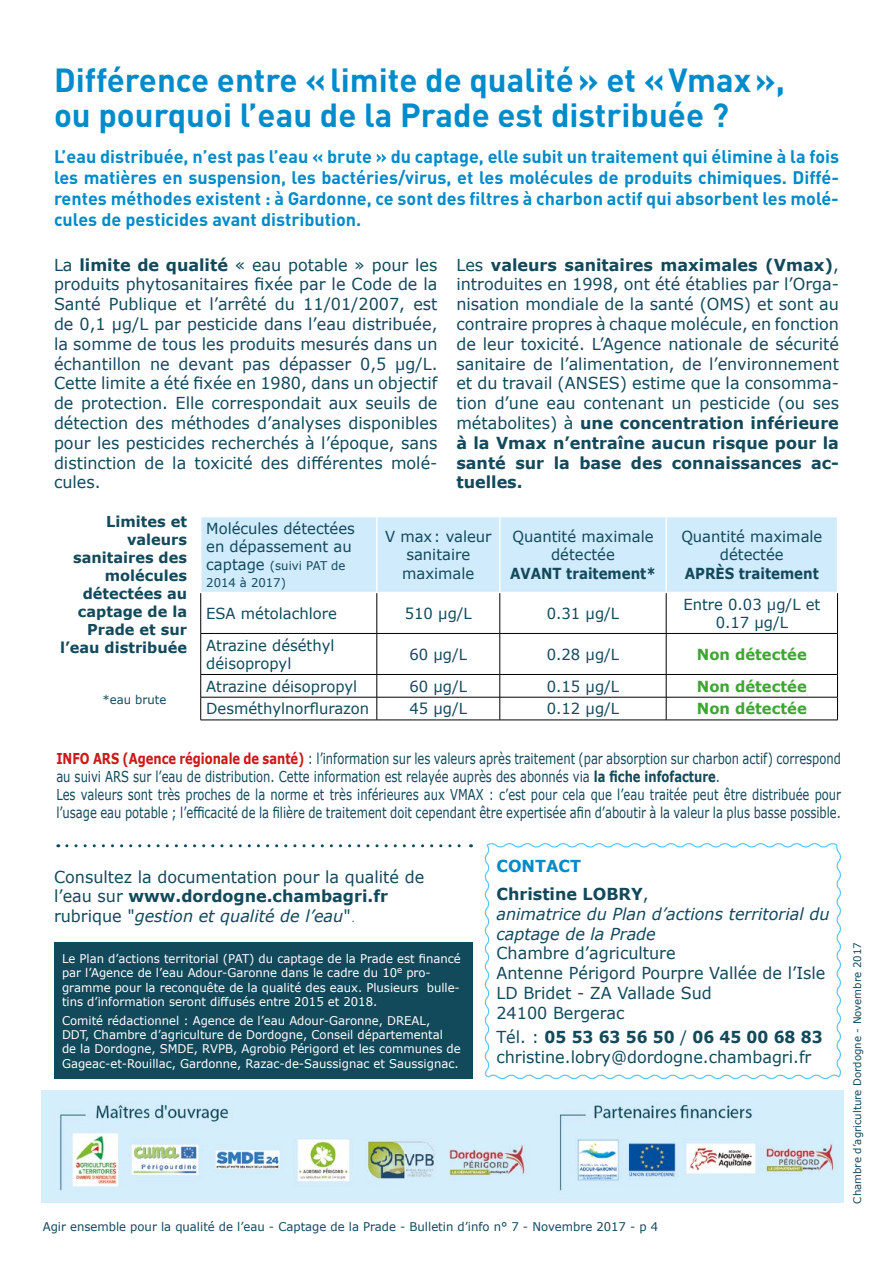
<style>
.page{position:relative;width:893px;height:1263px;background:#fff}
.page>*{position:absolute;margin:0;border:0;box-sizing:border-box;transform-origin:0 0}
.t1{font:700 33px/34.5px "DIN Pro";color:#008bcb}
.t2{font:700 18px/21px "DIN Pro";color:#008bcb;text-align:justify}
.t3{font:16.5px/19.8px "Verdana";color:#12495b}
.t4{font:italic 16.5px/19.8px "Verdana";color:#12495b}
.t5{font:700 16.5px/28.3px "Verdana";color:#12495b}
.t6{font:15.3px/18.3px "Verdana";color:#12495b;text-align:center}
.t7{font:700 15.3px "Verdana";color:#3fa535}
.t8{font:700 15.3px "Verdana";color:#12495b;scale:.88 1}
.t9{font:15px/18px "Verdana";color:#12495b;scale:.77 1}
.t10{font:700 15px/18px "Verdana";color:#12495b;text-align:right}
.t11{font:12px/14.4px "Verdana";color:#fff}
.t12{font:12px/16.5px "Verdana";color:#12495b}
.t13{font:10.5px "Verdana";color:#12495b}
.s1{font-weight:700}
.s2{font-size:15.3px}
.s3{font-weight:700;color:#cd171a}
.s4{font-style:italic}
.s5{font-family:"Futura";font-weight:300}
.s6{color:#008bcb}
.s7{font-weight:400}
</style>
<div class="page">
<svg style="left:484px;top:843px;width:357px;height:237px"></svg>
<div style="left:54px;top:942px;width:418px;height:137px;background:#12495b"></div>
<img style="left:41px;top:1091px;width:802px;height:112px">
<svg style="left:67px;top:844px;width:404px;height:3px"></svg>
<div style="left:201px;top:517px;width:636px;height:75px;background:#cfebfc"></div>
<hr style="left:376px;top:517px;width:1px;height:75px;background:#fff">
<hr style="left:499px;top:517px;width:1px;height:75px;background:#fff">
<hr style="left:665px;top:517px;width:2px;height:75px;background:#fff">
<hr style="left:200px;top:593px;width:1px;height:40px;background:#000">
<hr style="left:377px;top:593px;width:1px;height:40px;background:#000">
<hr style="left:500px;top:593px;width:1px;height:40px;background:#000">
<hr style="left:666px;top:593px;width:1px;height:40px;background:#000">
<hr style="left:837px;top:593px;width:1px;height:40px;background:#000">
<hr style="left:201px;top:633px;width:176px;height:1px;background:#000">
<hr style="left:200px;top:634px;width:1px;height:40px;background:#000">
<hr style="left:377px;top:633px;width:123px;height:1px;background:#000">
<hr style="left:377px;top:634px;width:1px;height:40px;background:#000">
<hr style="left:500px;top:633px;width:166px;height:1px;background:#000">
<hr style="left:500px;top:634px;width:1px;height:40px;background:#000">
<hr style="left:666px;top:633px;width:172px;height:1px;background:#000">
<hr style="left:666px;top:634px;width:1px;height:40px;background:#000">
<hr style="left:837px;top:634px;width:1px;height:40px;background:#000">
<hr style="left:201px;top:674px;width:176px;height:1px;background:#000">
<hr style="left:377px;top:674px;width:123px;height:1px;background:#000">
<hr style="left:500px;top:674px;width:166px;height:1px;background:#000">
<hr style="left:666px;top:674px;width:172px;height:1px;background:#000">
<hr style="left:201px;top:697px;width:176px;height:1px;background:#000">
<svg style="left:200px;top:675px;width:1px;height:45px"></svg>
<hr style="left:377px;top:697px;width:123px;height:1px;background:#000">
<svg style="left:377px;top:675px;width:1px;height:45px"></svg>
<hr style="left:500px;top:697px;width:166px;height:1px;background:#000">
<svg style="left:500px;top:675px;width:1px;height:45px"></svg>
<hr style="left:666px;top:697px;width:172px;height:1px;background:#000">
<svg style="left:666px;top:675px;width:1px;height:45px"></svg>
<svg style="left:837px;top:675px;width:1px;height:45px"></svg>
<hr style="left:201px;top:720px;width:176px;height:1px;background:#000">
<hr style="left:377px;top:720px;width:123px;height:1px;background:#000">
<hr style="left:500px;top:720px;width:166px;height:1px;background:#000">
<hr style="left:666px;top:720px;width:172px;height:1px;background:#000">
<h1 class="t1" style="left:54px;top:62px;width:733px">Différence entre «limite de qualité» et «Vmax», ou pourquoi l’eau de la Prade est distribuée ?</h1>
<p class="t2" style="left:54px;top:145px;width:787px">L’eau distribuée, n’est pas l’eau « brute » du captage, elle subit un traitement qui élimine à la fois les matières en suspension, les bactéries/virus, et les molécules de produits chimiques. Diffé&shy;rentes méthodes existent : à Gardonne, ce sont des filtres à charbon actif qui absorbent les molé&shy;cules de pesticides avant distribution.</p>
<p class="t3" style="left:54px;top:254px;width:385px;text-align:justify">La <span class="s1">limite de qualité</span> « eau potable » pour les produits phytosanitaires fixée par le Code de la Santé Publique et l’arrêté du 11/01/2007, est de 0,1 µg/L par pesticide dans l’eau distribuée, la somme de tous les produits mesurés dans un échantillon ne devant pas dépasser 0,5 µg/L.<br>Cette limite a été fixée en 1980, dans un objectif de protection. Elle correspondait aux seuils de détection des méthodes d’analyses disponibles pour les pesticides recherchés à l’époque, sans distinction de la toxicité des différentes molé&shy;cules.</p>
<p class="t3" style="left:456px;top:254px;width:384px;text-align:justify">Les <span class="s1">valeurs sanitaires maximales (Vmax)</span>, introduites en 1998, ont été établies par l’Orga&shy;nisation mondiale de la santé (OMS) et sont au contraire propres à chaque molécule, en fonction de leur toxicité. L’Agence nationale de sécurité sanitaire de l’alimentation, de l’environnement et du travail (ANSES) estime que la consomma&shy;tion d’une eau contenant un pesticide (ou ses métabolites) à <span class="s1">une concentration inférieure à la Vmax n’entraîne aucun risque pour la santé sur la base des connaissances ac&shy;tuelles.</span></p>
<p class="t10" style="left:60px;top:513px;width:129px">Limites et valeurs sanitaires des molécules détectées au captage de la<br>Prade et sur l’eau distribuée</p>
<p class="t6" style="left:206px;top:519px;width:150px;text-align:left">Molécules détectées en dépassement au</p>
<p class="t6" style="left:681px;top:527px;width:143px">Quantité maximale détectée</p>
<p class="t8" style="left:685px;top:562px;width:154px">APRÈS traitement</p>
<p class="t6" style="left:385px;top:527px;width:108px">V max: valeur sanitaire maximale</p>
<p class="t6" style="left:512px;top:527px;width:143px">Quantité maximale détectée</p>
<p class="t12" style="left:206px;top:558px;width:141px"><span class="s2">captage</span> (suivi PAT de<br>2014 à 2017)</p>
<p class="t8" style="left:510px;top:562px;width:167px">AVANT traitement*</p>
<p class="t6" style="left:206px;top:604px;width:132px">ESA métolachlore</p>
<p class="t6" style="left:405px;top:604px;width:69px">510 µg/L</p>
<p class="t6" style="left:547px;top:604px;width:74px">0.31 µg/L</p>
<p class="t6" style="left:683px;top:595px;width:139px">Entre 0.03 µg/L et<br>0.17 µg/L</p>
<p class="t6" style="left:206px;top:636px;width:130px;text-align:left">Atrazine déséthyl déisopropyl</p>
<p class="t6" style="left:409px;top:645px;width:59px">60 µg/L</p>
<p class="t6" style="left:547px;top:645px;width:74px">0.28 µg/L</p>
<p class="t7" style="left:697px;top:643px;width:111px">Non détectée</p>
<p class="t6" style="left:206px;top:677px;width:153px">Atrazine déisopropyl</p>
<p class="t6" style="left:409px;top:677px;width:59px">60 µg/L</p>
<p class="t6" style="left:547px;top:677px;width:74px">0.15 µg/L</p>
<p class="t7" style="left:697px;top:675px;width:111px">Non détectée</p>
<p class="t6" style="left:206px;top:699px;width:165px">Desméthylnorflurazon</p>
<p class="t6" style="left:409px;top:699px;width:59px">45 µg/L</p>
<p class="t6" style="left:547px;top:699px;width:74px">0.12 µg/L</p>
<p class="t7" style="left:697px;top:698px;width:111px">Non détectée</p>
<p class="t9" style="left:56px;top:750px;width:1021px"><span class="s3">INFO ARS (Agence régionale de santé)</span> : l’information sur les valeurs après traitement (par absorption sur charbon actif) correspond au suivi ARS sur l’eau de distribution. Cette information est relayée auprès des abonnés via <span class="s1">la fiche infofacture</span>.<br>Les valeurs sont très proches de la norme et très inférieures aux VMAX : c’est pour cela que l’eau traitée peut être distribuée pour l’usage eau potable ; l’efficacité de la filière de traitement doit cependant être expertisée afin d’aboutir à la valeur la plus basse possible.</p>
<p class="t12" style="left:102px;top:691px;width:65px">*eau brute</p>
<p class="t3" style="left:54px;top:866px;width:372px">Consultez la documentation pour la qualité de l’eau sur <span class="s1">www.dordogne.chambagri.fr </span>rubrique "<span class="s4">gestion et qualité de l’eau</span>"<span class="s5">.</span></p>
<p class="t11" style="left:62px;top:951px;width:400px">Le Plan d’actions territorial (PAT) du captage de la Prade est financé par l’Agence de l’eau Adour-Garonne dans le cadre du 10<sup>e</sup> pro&shy;gramme pour la reconquête de la qualité des eaux. Plusieurs bulle&shy;tins d’information seront diffusés entre 2015 et 2018.</p>
<p class="t11" style="left:62px;top:1013px;width:400px">Comité rédactionnel : Agence de l’eau Adour-Garonne, DREAL,<br>DDT, Chambre d’agriculture de Dordogne, Conseil départemental<br>de la Dordogne, SMDE, RVPB, Agrobio Périgord et les communes de Gageac-et-Rouillac, Gardonne, Razac-de-Saussignac et Saussignac.</p>
<p class="t5" style="left:496px;top:851px;width:154px"><span class="s6">CONTACT<br></span>Christine LOBRY<span class="s7">,</span></p>
<p class="t4" style="left:496px;top:904px;width:335px">animatrice du Plan d’actions territorial du captage de la Prade</p>
<p class="t3" style="left:496px;top:943px;width:330px">Chambre d’agriculture<br>Antenne Périgord Pourpre Vallée de l’Isle<br>LD Bridet - ZA Vallade Sud<br>24100 Bergerac</p>
<p class="t3" style="left:496px;top:1027px;width:328px">Tél. : <span class="s1">05 53 63 56 50</span> / <span class="s1">06 45 00 68 83 </span>christine.lobry@dordogne.chambagri.fr</p>
<p class="t12" style="left:43px;top:1218px;width:617px">Agir ensemble pour la qualité de l’eau - Captage de la Prade - Bulletin d’info n° 7 - Novembre 2017 - p 4</p>
<p class="t13" style="left:850px;top:1203px;width:263px;rotate:-90deg">Chambre d’agriculture Dordogne - Novembre 2017</p>
</div>
